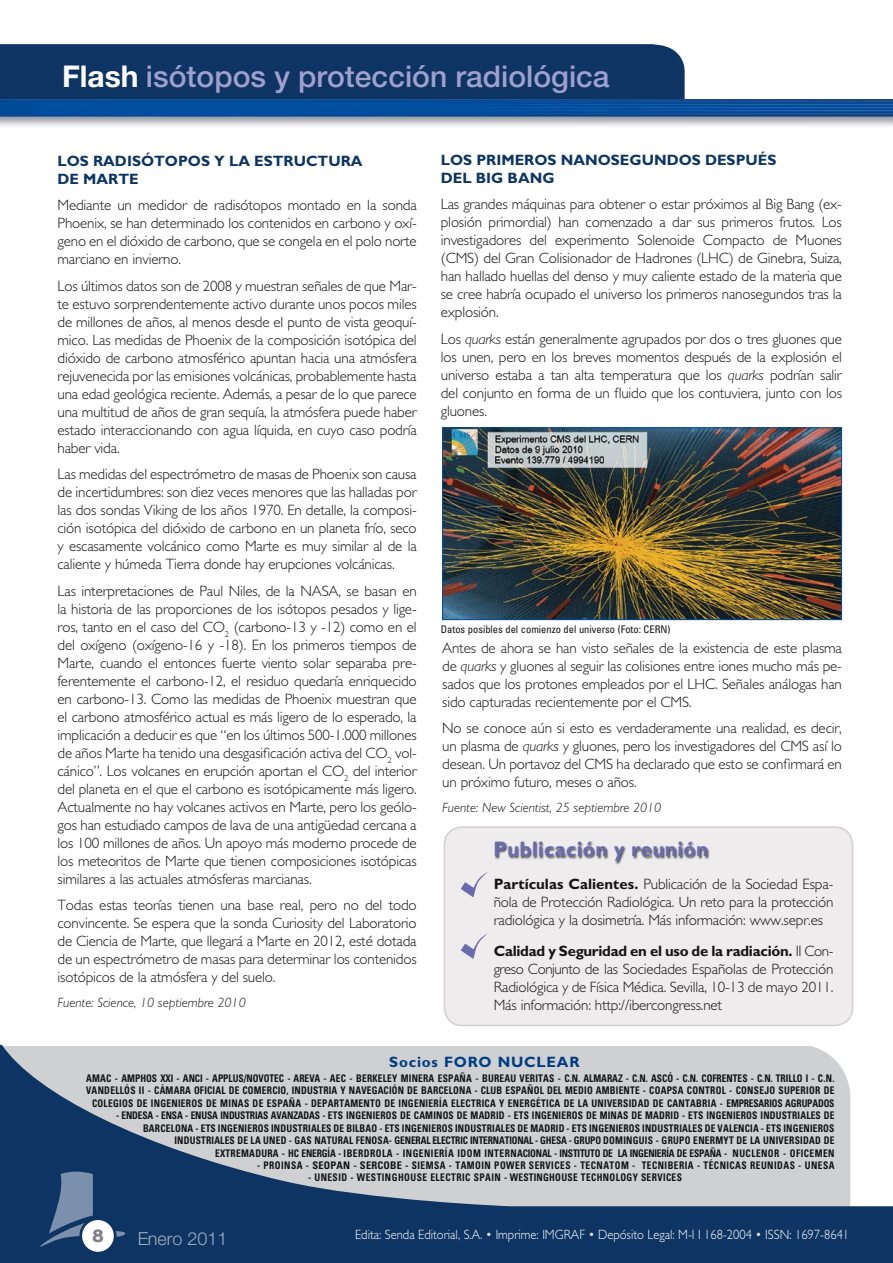
<style>
.page{position:relative;width:893px;height:1263px;background:#fff}
.page>*{position:absolute;margin:0;border:0;box-sizing:border-box;transform-origin:0 0}
.t1{font:500 30px "Helvetica Neue";color:#a0a0cf}
.t2{font:700 21px "Gill Sans";letter-spacing:.02em;color:#6a6bae}
.t3{font:300 18px "Helvetica Neue";color:#fff}
.t4{font:700 18px "American Typewriter";color:#828186}
.t5{font:300 15px/18px "Gill Sans";letter-spacing:-.01em;color:#131316;text-align:justify}
.t6{font:700 15px/18px "Gill Sans";color:#0d3463}
.t7{font:700 15px "Gill Sans";letter-spacing:.05em;color:#003c82}
.t8{font:300 13.5px "Gill Sans";color:#fff;scale:.93 1}
.t9{font:italic 300 13.5px "Gill Sans";color:#131316}
.t10{font:700 condensed 10.5px/12.5px "Univers";letter-spacing:.02em;color:#131316;text-align:center;scale:.9 1}
.t11{font:700 condensed 10.5px "Univers";letter-spacing:.05em;color:#131316;scale:.9 1}
.t12{font:700 condensed 10.5px "Univers";letter-spacing:.045em;color:#131316;scale:.9 1}
.t13{font:condensed 10.5px "Univers";color:#131316}
.s1{font-weight:700;color:#fff}
.s2{font-style:italic}
.s3{font-weight:700}
</style>
<div class="page">
<div style="left:0;top:44px;width:685px;height:55px;background:#0d3463"></div>
<svg style="left:0;top:1045px;width:893px;height:218px;fill:#ced0d2"></svg>
<img style="left:0;top:99px;width:893px;height:27px">
<svg style="left:40px;top:1171px;width:85px;height:76px"></svg>
<div style="left:81px;top:1219px;width:34px;height:34px;background:#fff;border-radius:50%"></div>
<div style="left:79px;top:1217px;width:38px;height:37px;border:3px solid #0d3463;border-radius:50%"></div>
<img style="left:444px;top:429px;width:396px;height:189px">
<div style="left:442px;top:427px;width:400px;height:193px;border:1px solid #004fa1"></div>
<div style="left:443px;top:826px;width:411px;height:199px;background:#eeecec"></div>
<div style="left:494px;top:840px;width:217px;height:25px;background:#131316;opacity:.75"></div>
<svg style="left:461px;top:872px;width:27px;height:25px"></svg>
<svg style="left:461px;top:933px;width:27px;height:26px"></svg>
<h1 class="t1" style="left:62px;top:58px;width:549px"><span class="s1">Flash</span> isótopos y protección radiológica</h1>
<p class="t6" style="left:58px;top:151px;width:307px">LOS RADISÓTOPOS Y LA ESTRUCTURA<br>DE MARTE</p>
<p class="t5" style="left:58px;top:196px;width:361px">Mediante un medidor de radisótopos montado en la sonda Phoenix, se han determinado los contenidos en carbono y oxí&shy;geno en el dióxido de carbono, que se congela en el polo norte marciano en invierno.</p>
<p class="t5" style="left:58px;top:277px;width:361px">Los últimos datos son de 2008 y muestran señales de que Mar&shy;te estuvo sorprendentemente activo durante unos pocos miles de millones de años, al menos desde el punto de vista geoquí&shy;mico. Las medidas de Phoenix de la composición isotópica del dióxido de carbono atmosférico apuntan hacia una atmósfera rejuvenecida por las emisiones volcánicas, probablemente hasta una edad geológica reciente. Además, a pesar de lo que parece una multitud de años de gran sequía, la atmósfera puede haber estado interaccionando con agua líquida, en cuyo caso podría haber vida.</p>
<p class="t5" style="left:58px;top:465px;width:361px">Las medidas del espectrómetro de masas de Phoenix son causa de incertidumbres: son diez veces menores que las halladas por las dos sondas Viking de los años 1970. En detalle, la composi&shy;ción isotópica del dióxido de carbono en un planeta frío, seco y escasamente volcánico como Marte es muy similar al de la caliente y húmeda Tierra donde hay erupciones volcánicas.</p>
<p class="t5" style="left:58px;top:582px;width:361px">Las interpretaciones de Paul Niles, de la NASA, se basan en la historia de las proporciones de los isótopos pesados y lige&shy;ros, tanto en el caso del CO<sub>2</sub> (carbono-13 y -12) como en el del oxígeno (oxígeno-16 y -18). En los primeros tiempos de Marte, cuando el entonces fuerte viento solar separaba pre&shy;ferentemente el carbono-12, el residuo quedaría enriquecido en carbono-13. Como las medidas de Phoenix muestran que el carbono atmosférico actual es más ligero de lo esperado, la implicación a deducir es que “en los últimos 500-1.000 millones de años Marte ha tenido una desgasificación activa del CO<sub>2</sub> vol&shy;cánico”. Los volcanes en erupción aportan el CO<sub>2</sub> del interior del planeta en el que el carbono es isotópicamente más ligero.<br>Actualmente no hay volcanes activos en Marte, pero los geólo&shy;gos han estudiado campos de lava de una antigüedad cercana a los 100 millones de años. Un apoyo más moderno procede de los meteoritos de Marte que tienen composiciones isotópicas similares a las actuales atmósferas marcianas.</p>
<p class="t5" style="left:58px;top:896px;width:361px">Todas estas teorías tienen una base real, pero no del todo convincente. Se espera que la sonda Curiosity del Laboratorio de Ciencia de Marte, que llegará a Marte en 2012, esté dotada de un espectrómetro de masas para determinar los contenidos isotópicos de la atmósfera y del suelo.</p>
<p class="t9" style="left:58px;top:995px;width:190px">Fuente: Science, 10 septiembre 2010</p>
<p class="t6" style="left:441px;top:150px;width:337px">LOS PRIMEROS NANOSEGUNDOS DESPUÉS<br>DEL BIG BANG</p>
<p class="t5" style="left:441px;top:195px;width:403px">Las grandes máquinas para obtener o estar próximos al Big Bang (ex&shy;plosión primordial) han comenzado a dar sus primeros frutos. Los investigadores del experimento Solenoide Compacto de Muones (CMS) del Gran Colisionador de Hadrones (LHC) de Ginebra, Suiza, han hallado huellas del denso y muy caliente estado de la materia que se cree habría ocupado el universo los primeros nanosegundos tras la explosión.</p>
<p class="t5" style="left:441px;top:330px;width:403px">Los <span class="s2">quarks</span> están generalmente agrupados por dos o tres gluones que los unen, pero en los breves momentos después de la explosión el universo estaba a tan alta temperatura que los <span class="s2">quarks</span> podrían salir del conjunto en forma de un fluido que los contuviera, junto con los gluones.</p>
<p class="t13" style="left:441px;top:622px;width:231px">Datos posibles del comienzo del universo (Foto: CERN)</p>
<p class="t5" style="left:442px;top:639px;width:401px">Antes de ahora se han visto señales de la existencia de este plasma de <span class="s2">quarks</span> y gluones al seguir las colisiones entre iones mucho más pe&shy;sados que los protones empleados por el LHC. Señales análogas han sido capturadas recientemente por el CMS.</p>
<p class="t5" style="left:442px;top:719px;width:401px">No se conoce aún si esto es verdaderamente una realidad, es decir, un plasma de <span class="s2">quarks</span> y gluones, pero los investigadores del CMS así lo desean. Un portavoz del CMS ha declarado que esto se confirmará en un próximo futuro, meses o años.</p>
<p class="t9" style="left:442px;top:800px;width:221px">Fuente: New Scientist, 25 septiembre 2010</p>
<h2 class="t2" style="left:493px;top:837px;width:216px">Publicación y reunión</h2>
<p class="t5" style="left:494px;top:875px;width:341px"><span class="s3">Partículas Calientes.</span> Publicación de la Sociedad Espa&shy;ñola de Protección Radiológica. Un reto para la protección radiológica y la dosimetría. Más información: www.sepr.es</p>
<p class="t5" style="left:494px;top:942px;width:341px"><span class="s3">Calidad y Seguridad en el uso de la radiación.</span> II Con&shy;greso Conjunto de las Sociedades Españolas de Protección Radiológica y de Física Médica. Sevilla, 10-13 de mayo 2011.<br>Más información: http://ibercongress.net</p>
<p class="t7" style="left:389px;top:1053px;width:192px">Socios FORO NUCLEAR</p>
<p class="t10" style="left:86px;top:1072px;width:833px">AMAC - AMPHOS XXI - ANCI - APPLUS/NOVOTEC - AREVA - AEC - BERKELEY MINERA ESPAÑA - BUREAU VERITAS - C.N. ALMARAZ - C.N. ASCÓ - C.N. COFRENTES - C.N. TRILLO I - C.N.<br>VANDELLÓS II - CÁMARA OFICIAL DE COMERCIO, INDUSTRIA Y NAVEGACIÓN DE BARCELONA - CLUB ESPAÑOL DEL MEDIO AMBIENTE - COAPSA CONTROL - CONSEJO SUPERIOR DE<br>COLEGIOS DE INGENIEROS DE MINAS DE ESPAÑA - DEPARTAMENTO DE INGENIERÍA ELECTRICA Y ENERGÉTICA DE LA UNIVERSIDAD DE CANTABRIA - EMPRESARIOS AGRUPADOS</p>
<p class="t10" style="left:116px;top:1109px;width:800px;text-align:right">- ENDESA - ENSA - ENUSA INDUSTRIAS AVANZADAS - ETS INGENIEROS DE CAMINOS DE MADRID - ETS INGENIEROS DE MINAS DE MADRID - ETS INGENIEROS INDUSTRIALES DE BARCELONA - ETS INGENIEROS INDUSTRIALES DE BILBAO - ETS INGENIEROS INDUSTRIALES DE MADRID - ETS INGENIEROS INDUSTRIALES DE VALENCIA - ETS INGENIEROS INDUSTRIALES DE LA UNED - GAS NATURAL FENOSA- GENERAL ELECTRIC INTERNATIONAL - GHESA - GRUPO DOMINGUIS - GRUPO ENERMYT DE LA UNIVERSIDAD DE EXTREMADURA - HC ENERGÍA - IBERDROLA - INGENIERÍA IDOM INTERNACIONAL - INSTITUTO DE LA INGENIERÍA DE ESPAÑA - NUCLENOR - OFICEMEN</p>
<p class="t11" style="left:257px;top:1159px;width:643px">- PROINSA - SEOPAN - SERCOBE - SIEMSA - TAMOIN POWER SERVICES - TECNATOM - TECNIBERIA - TÉCNICAS REUNIDAS - UNESA</p>
<p class="t12" style="left:308px;top:1171px;width:417px">- UNESID - WESTINGHOUSE ELECTRIC SPAIN - WESTINGHOUSE TECHNOLOGY SERVICES</p>
<p class="t4" style="left:92px;top:1225px;width:13px">8</p>
<p class="t8" style="left:355px;top:1227px;width:533px">Edita: Senda Editorial, S.A. • Imprime: IMGRAF • Depósito Legal: M-I I 168-2004 • ISSN: 1697-8641</p>
<p class="t3" style="left:137px;top:1228px;width:92px">Enero 2011</p>
</div>
